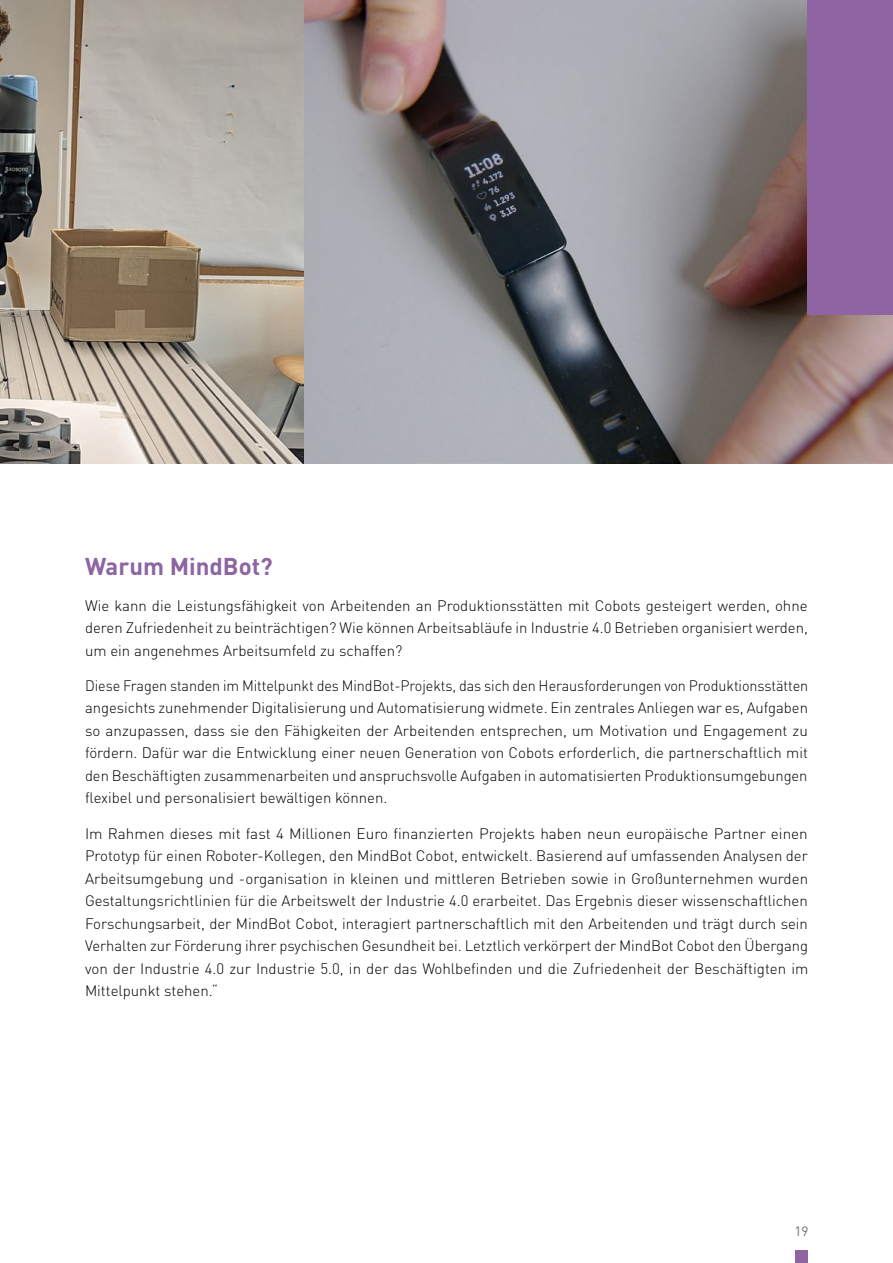
<style>
.page{position:relative;width:893px;height:1263px;background:#fff}
.page>*{position:absolute;margin:0;border:0;box-sizing:border-box;transform-origin:0 0}
.t1{font:700 24px "DIN Pro";color:#8e64a3}
.t2{font:300 15px/22.5px "DIN Pro";color:#000;text-align:justify}
.t3{font:300 15px/22.5px "DIN Pro";color:#000;text-align:justify;scale:.96 1}
.t4{font:13.5px "DIN Pro";color:#6d6e71}
</style>
<div class="page">
<img style="left:0;top:0;width:893px;height:463px">
<div style="left:808px;top:0;width:85px;height:315px;background:#8e64a3"></div>
<div style="left:795px;top:1250px;width:13px;height:13px;background:#8e64a3"></div>
<h1 class="t1" style="left:85px;top:547px;width:189px">Warum MindBot?</h1>
<p class="t2" style="left:85px;top:593px;width:724px">Wie kann die Leistungsfähigkeit von Arbeitenden an Produktionsstätten mit Cobots gesteigert werden, ohne deren Zufriedenheit zu beinträchtigen? Wie können Arbeitsabläufe in Industrie 4.0 Betrieben organisiert werden, um ein angenehmes Arbeitsumfeld zu schaffen?</p>
<p class="t3" style="left:85px;top:673px;width:755px">Diese Fragen standen im Mittelpunkt des MindBot-Projekts, das sich den Herausforderungen von Produktionsstätten angesichts zunehmender Digitalisierung und Automatisierung widmete. Ein zentrales Anliegen war es, Aufgaben so anzupassen, dass sie den Fähigkeiten der Arbeitenden entsprechen, um Motivation und Engagement zu fördern. Dafür war die Entwicklung einer neuen Generation von Cobots erforderlich, die partnerschaftlich mit den Beschäftigten zusammenarbeiten und anspruchsvolle Aufgaben in automatisierten Produktionsumgebungen flexibel und personalisiert bewältigen können.</p>
<p class="t2" style="left:85px;top:821px;width:725px">Im Rahmen dieses mit fast 4 Millionen Euro finanzierten Projekts haben neun europäische Partner einen Prototyp für einen Roboter-Kollegen, den MindBot Cobot, entwickelt. Basierend auf umfassenden Analysen der Arbeitsumgebung und -organisation in kleinen und mittleren Betrieben sowie in Großunternehmen wurden Gestaltungsrichtlinien für die Arbeitswelt der Industrie 4.0 erarbeitet. Das Ergebnis dieser wissenschaftlichen Forschungsarbeit, der MindBot Cobot, interagiert partnerschaftlich mit den Arbeitenden und trägt durch sein Verhalten zur Förderung ihrer psychischen Gesundheit bei. Letztlich verkörpert der MindBot Cobot den Übergang von der Industrie 4.0 zur Industrie 5.0, in der das Wohlbefinden und die Zufriedenheit der Beschäftigten im Mittelpunkt stehen.“</p>
<p class="t4" style="left:794px;top:1220px;width:16px">19</p>
</div>
